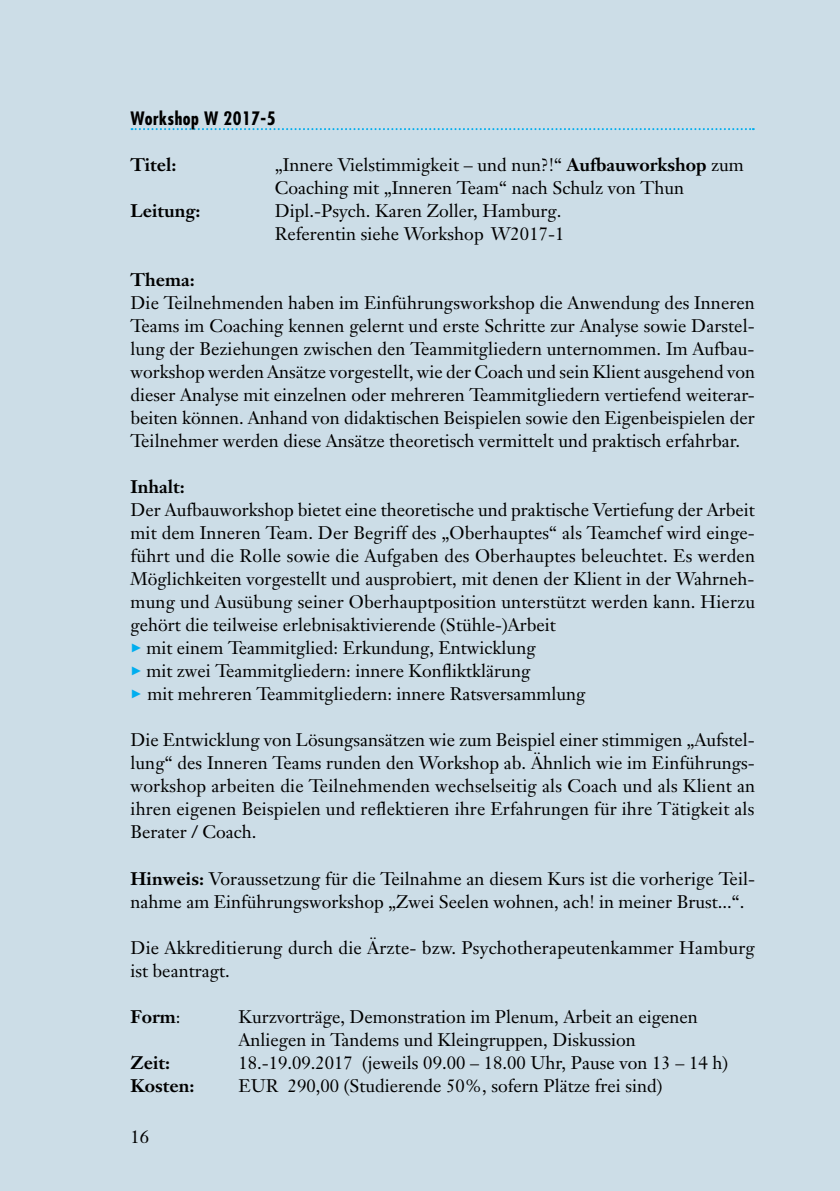
<style>
.page{position:relative;width:840px;height:1191px;background:#fff}
.page>*{position:absolute;margin:0;border:0;box-sizing:border-box;transform-origin:0 0}
.t1{font:18px/23px "Janson Text";color:#000}
.t2{font:700 18px "Janson Text";color:#000}
.t3{font:700 condensed 18px "Futura";letter-spacing:.025em;color:#000}
.s1{font-weight:700}
.s2{color:#00aeef}
.s3{font-weight:400}
</style>
<div class="page">
<hr style="left:839px;top:0;width:1px;height:1191px;background:#ccdde7">
<div style="left:0;top:0;width:839px;height:1191px;background:#ccdde7"></div>
<svg style="left:131px;top:128px;width:622px;height:2px"></svg>
<p class="t3" style="left:130px;top:107px;width:146px">Workshop W 2017-5</p>
<p class="t2" style="left:130px;top:153px;width:48px">Titel:</p>
<p class="t1" style="left:274px;top:153px;width:470px">„Innere Vielstimmigkeit – und nun?!“ <span class="s1">Aufbauworkshop</span> zum<br>Coaching mit „Inneren Team“ nach Schulz von Thun</p>
<p class="t2" style="left:130px;top:199px;width:72px">Leitung:</p>
<p class="t1" style="left:274px;top:199px;width:291px">Dipl.-Psych. Karen Zoller, Hamburg.<br>Referentin siehe Workshop W2017-1</p>
<p class="t2" style="left:130px;top:268px;width:66px">Thema:</p>
<p class="t1" style="left:130px;top:291px;width:625px;text-align:justify">Die Teilnehmenden haben im Einführungsworkshop die Anwendung des Inneren Teams im Coaching kennen gelernt und erste Schritte zur Analyse sowie Darstel&shy;lung der Beziehungen zwischen den Teammitgliedern unternommen. Im Aufbau&shy;workshop werden Ansätze vorgestellt, wie der Coach und sein Klient ausgehend von dieser Analyse mit einzelnen oder mehreren Teammitgliedern vertiefend weiterar&shy;beiten können. Anhand von didaktischen Beispielen sowie den Eigenbeispielen der Teilnehmer werden diese Ansätze theoretisch vermittelt und praktisch erfahrbar.</p>
<p class="t2" style="left:130px;top:475px;width:56px">Inhalt:</p>
<p class="t1" style="left:130px;top:498px;width:625px;text-align:justify">Der Aufbauworkshop bietet eine theoretische und praktische Vertiefung der Arbeit mit dem Inneren Team. Der Begriff des „Oberhauptes“ als Teamchef wird einge&shy;führt und die Rolle sowie die Aufgaben des Oberhauptes beleuchtet. Es werden Möglichkeiten vorgestellt und ausprobiert, mit denen der Klient in der Wahrneh&shy;mung und Ausübung seiner Oberhauptposition unterstützt werden kann. Hierzu gehört die teilweise erlebnisaktivierende (Stühle-)Arbeit</p>
<p class="t1" style="left:130px;top:636px;width:406px"><span class="s2">✓</span> mit einem Teammitglied: Erkundung, Entwicklung</p>
<p class="t1" style="left:130px;top:659px;width:401px"><span class="s2">✓</span> mit zwei Teammitgliedern: innere Konfliktklärung</p>
<p class="t1" style="left:130px;top:682px;width:456px"><span class="s2">✓</span> mit mehreren Teammitgliedern: innere Ratsversammlung</p>
<p class="t1" style="left:130px;top:728px;width:626px;text-align:justify">Die Entwicklung von Lösungsansätzen wie zum Beispiel einer stimmigen „Aufstel&shy;lung“ des Inneren Teams runden den Workshop ab. Ähnlich wie im Einführungs&shy;workshop arbeiten die Teilnehmenden wechselseitig als Coach und als Klient an ihren eigenen Beispielen und reflektieren ihre Erfahrungen für ihre Tätigkeit als Berater / Coach.</p>
<p class="t1" style="left:130px;top:866px;width:625px"><span class="s1">Hinweis:</span> Voraussetzung für die Teilnahme an diesem Kurs ist die vorherige Teil&shy;nahme am Einführungsworkshop „Zwei Seelen wohnen, ach! in meiner Brust...“.</p>
<p class="t1" style="left:130px;top:935px;width:625px">Die Akkreditierung durch die Ärzte- bzw. Psychotherapeutenkammer Hamburg ist beantragt.</p>
<p class="t2" style="left:130px;top:1004px;width:52px">Form<span class="s3">:</span></p>
<p class="t1" style="left:238px;top:1004px;width:460px">Kurzvorträge, Demonstration im Plenum, Arbeit an eigenen<br>Anliegen in Tandems und Kleingruppen, Diskussion</p>
<p class="t2" style="left:130px;top:1050px;width:41px">Zeit:</p>
<p class="t1" style="left:238px;top:1050px;width:491px">18.-19.09.2017 (jeweils 09.00 – 18.00 Uhr, Pause von 13 – 14 h)</p>
<p class="t2" style="left:130px;top:1073px;width:66px">Kosten:</p>
<p class="t1" style="left:238px;top:1073px;width:425px">EUR 290,00 (Studierende 50%, sofern Plätze frei sind)</p>
<p class="t1" style="left:130px;top:1125px;width:20px">16</p>
</div>
